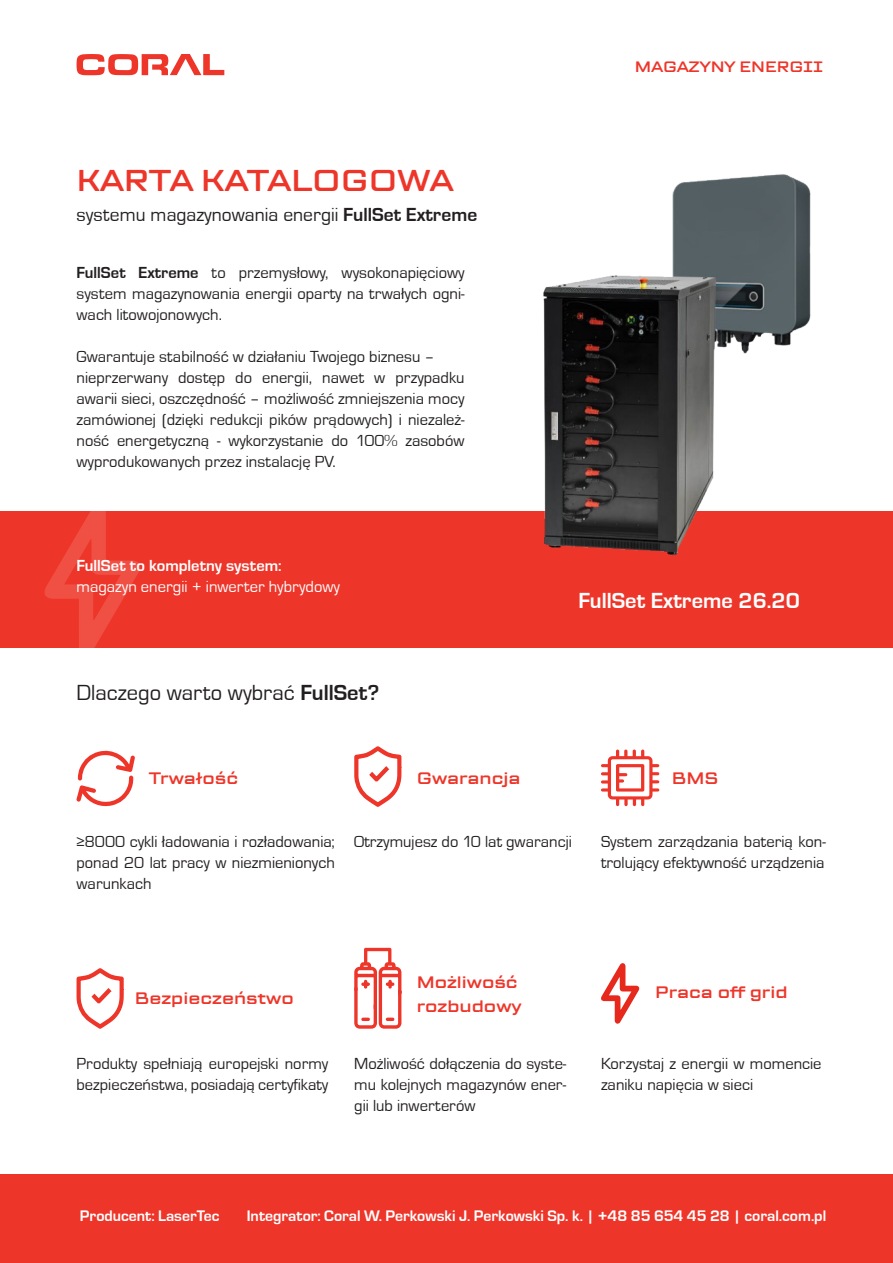
<style>
.page{position:relative;width:893px;height:1263px;background:#fff}
.page>*{position:absolute;margin:0;border:0;box-sizing:border-box;transform-origin:0 0}
.t1{font:30px "TT Lakes Neue Ext D Bold";color:#ee3529}
.t2{font:22.5px "Eurostile T";color:#231f20}
.t3{font:700 22.5px "Eurostile T";color:#fff}
.t4{font:19.5px "Eurostile T";color:#231f20}
.t5{font:16.5px/21px "Eurostile T";color:#231f20;text-align:justify}
.t6{font:16.5px/24px "TT Lakes Neue Ext D Bold";color:#ee3529}
.t7{font:16.5px "Eurostile T";color:#fff}
.t8{font:700 16.5px "Eurostile T";color:#fff}
.t9{font:700 15.75px "Eurostile T";color:#fff}
.t10{font:15px "TT Lakes Neue Ext D Bold";color:#ee3529}
.s1{font-weight:700}
</style>
<div class="page">
<div style="left:0;top:512px;width:893px;height:136px;background:#ee3529"></div>
<div style="left:0;top:1175px;width:893px;height:88px;background:#ee3529"></div>
<svg style="left:77px;top:54px;width:147px;height:21px"></svg>
<img style="left:519px;top:174px;width:304px;height:382px">
<svg style="left:43px;top:511px;width:99px;height:137px"></svg>
<svg style="left:601px;top:749px;width:58px;height:57px"></svg>
<svg style="left:354px;top:947px;width:48px;height:82px"></svg>
<svg style="left:354px;top:746px;width:48px;height:61px"></svg>
<svg style="left:76px;top:750px;width:59px;height:279px"></svg>
<svg style="left:601px;top:963px;width:39px;height:61px"></svg>
<p class="t10" style="left:635px;top:58px;width:190px">MAGAZYNY ENERGII</p>
<p class="t1" style="left:77px;top:163px;width:378px">KARTA KATALOGOWA</p>
<p class="t4" style="left:77px;top:204px;width:402px">systemu magazynowania energii <span class="s1">FullSet Extreme</span></p>
<p class="t5" style="left:77px;top:262px;width:390px"><span class="s1">FullSet Extreme</span> to przemysłowy, wysokonapięciowy system magazynowania energii oparty na trwałych ogni&shy;wach litowojonowych.</p>
<p class="t5" style="left:77px;top:346px;width:360px">Gwarantuje stabilność w działaniu Twojego biznesu –</p>
<p class="t5" style="left:77px;top:367px;width:390px">nieprzerwany dostęp do energii, nawet w przypadku awarii sieci, oszczędność – możliwość zmniejszenia mocy zamówionej (dzięki redukcji pików prądowych) i niezależ&shy;ność energetyczną - wykorzystanie do 100% zasobów wyprodukowanych przez instalację PV.</p>
<p class="t8" style="left:77px;top:557px;width:207px">FullSet to kompletny system:</p>
<p class="t7" style="left:77px;top:578px;width:265px">magazyn energii + inwerter hybrydowy</p>
<p class="t3" style="left:578px;top:588px;width:223px">FullSet Extreme 26.20</p>
<p class="t2" style="left:77px;top:680px;width:304px">Dlaczego warto wybrać <span class="s1">FullSet?</span></p>
<p class="t6" style="left:149px;top:766px;width:91px">Trwałość</p>
<p class="t6" style="left:417px;top:766px;width:105px">Gwarancja</p>
<p class="t6" style="left:672px;top:766px;width:48px">BMS</p>
<p class="t5" style="left:77px;top:832px;width:260px">≥8000 cykli ładowania i rozładowania; ponad 20 lat pracy w niezmienionych warunkach</p>
<p class="t5" style="left:354px;top:832px;width:219px">Otrzymujesz do 10 lat gwarancji</p>
<p class="t5" style="left:601px;top:832px;width:226px">System zarządzania baterią kon&shy;trolujący efektywność urządzenia</p>
<p class="t6" style="left:417px;top:970px;width:106px">Możliwość rozbudowy</p>
<p class="t6" style="left:135px;top:986px;width:160px">Bezpieczeństwo</p>
<p class="t6" style="left:655px;top:981px;width:134px">Praca off grid</p>
<p class="t5" style="left:77px;top:1053px;width:253px">Produkty spełniają europejski normy bezpieczeństwa, posiadają certyfikaty</p>
<p class="t5" style="left:354px;top:1053px;width:214px">Możliwość dołączenia do syste&shy;mu kolejnych magazynów ener&shy;gii lub inwerterów</p>
<p class="t5" style="left:601px;top:1053px;width:222px">Korzystaj z energii w momencie zaniku napięcia w sieci</p>
<p class="t9" style="left:80px;top:1207px;width:141px">Producent: LaserTec</p>
<p class="t9" style="left:247px;top:1207px;width:581px">Integrator: Coral W. Perkowski J. Perkowski Sp. k. | +48 85 654 45 28 | coral.com.pl</p>
</div>
